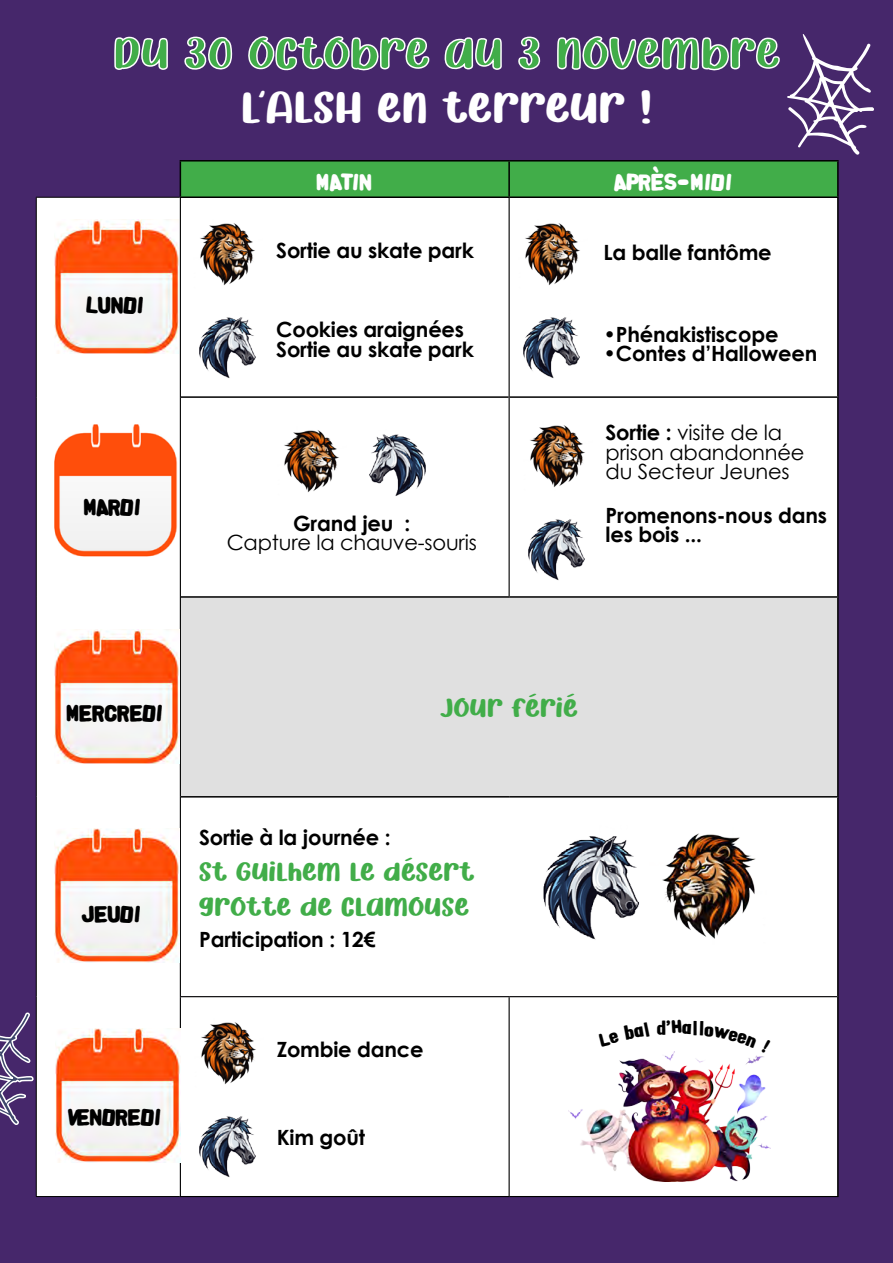
<style>
.page{position:relative;width:893px;height:1263px;background:#46276b}
.page>*{position:absolute;margin:0;border:0;box-sizing:border-box;transform-origin:0 0}
.t1{font:45px "Christmas Day";letter-spacing:.02em;color:#41ad49}
.t2{font:45px "Christmas Day";letter-spacing:.07em;color:#fff}
.t3{font:27px/35.5px "Christmas Day";letter-spacing:.02em;color:#41ad49}
.t4{font:22.5px "Alpha Fridge Magnets";color:#000}
.t5{font:22.5px "Alpha Fridge Magnets";letter-spacing:.02em;color:#fff}
.t6{font:700 21px/19.5px "Century Gothic";letter-spacing:-.01em;color:#000}
.t7{font:21px/19.5px "Century Gothic";letter-spacing:-.01em;color:#000}
.t8{font:18px "Alpha Fridge Magnets";color:#000}
.s1{font-weight:700}
</style>
<div class="page">
<div style="left:181px;top:162px;width:656px;height:34px;background:#41ad49"></div>
<div style="left:37px;top:198px;width:800px;height:998px;background:#fff"></div>
<div style="left:180px;top:597px;width:658px;height:200px;background:#e0e0e0"></div>
<div style="left:181px;top:997px;width:656px;height:199px;background:#fff"></div>
<hr style="left:180px;top:160px;width:329px;height:2px;background:#000">
<hr style="left:180px;top:162px;width:1px;height:34px;background:#000">
<hr style="left:509px;top:160px;width:330px;height:2px;background:#000">
<hr style="left:508px;top:162px;width:2px;height:34px;background:#000">
<hr style="left:837px;top:162px;width:2px;height:34px;background:#000">
<hr style="left:180px;top:196px;width:329px;height:2px;background:#000">
<hr style="left:509px;top:196px;width:330px;height:2px;background:#000">
<hr style="left:837px;top:198px;width:2px;height:198px;background:#000">
<hr style="left:181px;top:396px;width:328px;height:2px;background:#000">
<hr style="left:510px;top:396px;width:329px;height:2px;background:#000">
<hr style="left:837px;top:398px;width:2px;height:198px;background:#000">
<hr style="left:181px;top:596px;width:328px;height:2px;background:#000">
<hr style="left:509px;top:596px;width:330px;height:2px;background:#000">
<hr style="left:837px;top:598px;width:2px;height:198px;background:#000">
<hr style="left:181px;top:796px;width:328px;height:1px;background:#000">
<hr style="left:509px;top:796px;width:330px;height:1px;background:#000">
<hr style="left:837px;top:797px;width:2px;height:200px;background:#000">
<hr style="left:36px;top:197px;width:144px;height:1px;background:#000">
<hr style="left:36px;top:198px;width:1px;height:199px;background:#000">
<hr style="left:36px;top:397px;width:1px;height:200px;background:#000">
<hr style="left:36px;top:597px;width:1px;height:200px;background:#000">
<hr style="left:36px;top:797px;width:1px;height:200px;background:#000">
<hr style="left:36px;top:997px;width:1px;height:199px;background:#000">
<hr style="left:36px;top:1196px;width:144px;height:1px;background:#000">
<hr style="left:180px;top:996px;width:329px;height:1px;background:#000">
<hr style="left:180px;top:997px;width:1px;height:199px;background:#000">
<hr style="left:509px;top:996px;width:328px;height:1px;background:#000">
<hr style="left:509px;top:997px;width:1px;height:199px;background:#000">
<hr style="left:180px;top:1196px;width:329px;height:1px;background:#000">
<hr style="left:509px;top:1196px;width:330px;height:1px;background:#000">
<hr style="left:837px;top:997px;width:2px;height:199px;background:#000">
<hr style="left:180px;top:198px;width:1px;height:199px;background:#000">
<hr style="left:509px;top:198px;width:1px;height:199px;background:#000">
<hr style="left:180px;top:397px;width:1px;height:200px;background:#000">
<hr style="left:509px;top:397px;width:1px;height:199px;background:#000">
<hr style="left:180px;top:597px;width:1px;height:200px;background:#000">
<hr style="left:180px;top:797px;width:1px;height:199px;background:#000">
<svg style="left:114px;top:36px;width:54px;height:34px"></svg>
<svg style="left:184px;top:36px;width:48px;height:34px"></svg>
<svg style="left:248px;top:36px;width:182px;height:35px"></svg>
<svg style="left:444px;top:37px;width:58px;height:33px"></svg>
<svg style="left:518px;top:36px;width:23px;height:34px"></svg>
<svg style="left:557px;top:36px;width:223px;height:35px"></svg>
<svg style="left:787px;top:34px;width:87px;height:121px"></svg>
<svg style="left:0;top:1012px;width:34px;height:113px"></svg>
<img style="left:54px;top:220px;width:124px;height:134px">
<img style="left:54px;top:423px;width:124px;height:134px">
<img style="left:55px;top:630px;width:124px;height:133px">
<img style="left:55px;top:828px;width:124px;height:134px">
<img style="left:56px;top:1028px;width:124px;height:134px">
<img style="left:194px;top:219px;width:69px;height:69px">
<img style="left:190px;top:311px;width:74px;height:73px">
<img style="left:519px;top:219px;width:68px;height:69px">
<img style="left:515px;top:311px;width:74px;height:73px">
<img style="left:277px;top:427px;width:69px;height:69px">
<img style="left:360px;top:429px;width:74px;height:73px">
<img style="left:523px;top:421px;width:69px;height:69px">
<img style="left:519px;top:513px;width:74px;height:73px">
<img style="left:655px;top:827px;width:112px;height:117px">
<img style="left:529px;top:826px;width:126px;height:124px">
<img style="left:194px;top:1019px;width:69px;height:68px">
<img style="left:191px;top:1110px;width:74px;height:74px">
<img style="left:568px;top:1051px;width:202px;height:130px">
<svg style="left:598px;top:1022px;width:52px;height:25px"></svg>
<svg style="left:657px;top:1020px;width:13px;height:15px"></svg>
<div style="left:682px;top:1020px;width:89px;height:33px;background:#fff"></div>
<h1 class="t1" style="left:113px;top:28px;width:664px">DU 30 OCTOBRE AU 3 NOVEMBRE</h1>
<h1 class="t2" style="left:241px;top:82px;width:412px">L’ALSH EN TERREUR !</h1>
<p class="t5" style="left:317px;top:167px;width:57px">MATIN</p>
<p class="t5" style="left:614px;top:167px;width:117px">APRÈS-MIDI</p>
<p class="t4" style="left:86px;top:290px;width:57px">LUNDI</p>
<p class="t4" style="left:84px;top:492px;width:56px">MARDI</p>
<p class="t6" style="left:276px;top:239px;width:199px">Sortie au skate park</p>
<p class="t6" style="left:276px;top:319px;width:199px">Cookies araignées<br>Sortie au skate park</p>
<p class="t6" style="left:293px;top:512px;width:119px">Grand jeu :</p>
<p class="t7" style="left:227px;top:532px;width:252px">Capture la chauve-souris</p>
<p class="t6" style="left:603px;top:242px;width:170px">La balle fantôme</p>
<p class="t6" style="left:603px;top:323px;width:176px">•Phénakistiscope</p>
<p class="t6" style="left:603px;top:343px;width:215px">•Contes d’Halloween</p>
<p class="t7" style="left:606px;top:423px;width:200px"><span class="s1">Sortie :</span> visite de la prison abandonnée du Secteur Jeunes</p>
<p class="t6" style="left:606px;top:504px;width:223px">Promenons-nous dans les bois ...</p>
<p class="t4" style="left:67px;top:697px;width:96px">MERCREDI</p>
<p class="t3" style="left:441px;top:689px;width:138px">JOUR FÉRIÉ</p>
<p class="t4" style="left:84px;top:898px;width:57px">JEUDI</p>
<p class="t4" style="left:68px;top:1102px;width:92px">VENDREDI</p>
<p class="t6" style="left:199px;top:827px;width:193px">Sortie à la journée :</p>
<p class="t3" style="left:199px;top:853px;width:274px">ST GUILHEM LE DÉSERT<br>GROTTE DE CLAMOUSE</p>
<p class="t6" style="left:199px;top:928px;width:178px">Participation : 12€</p>
<p class="t6" style="left:277px;top:1039px;width:148px">Zombie dance</p>
<p class="t6" style="left:277px;top:1127px;width:90px">Kim goût</p>
<p class="t8" style="left:672px;top:1015px;width:12px">H</p>
</div>
